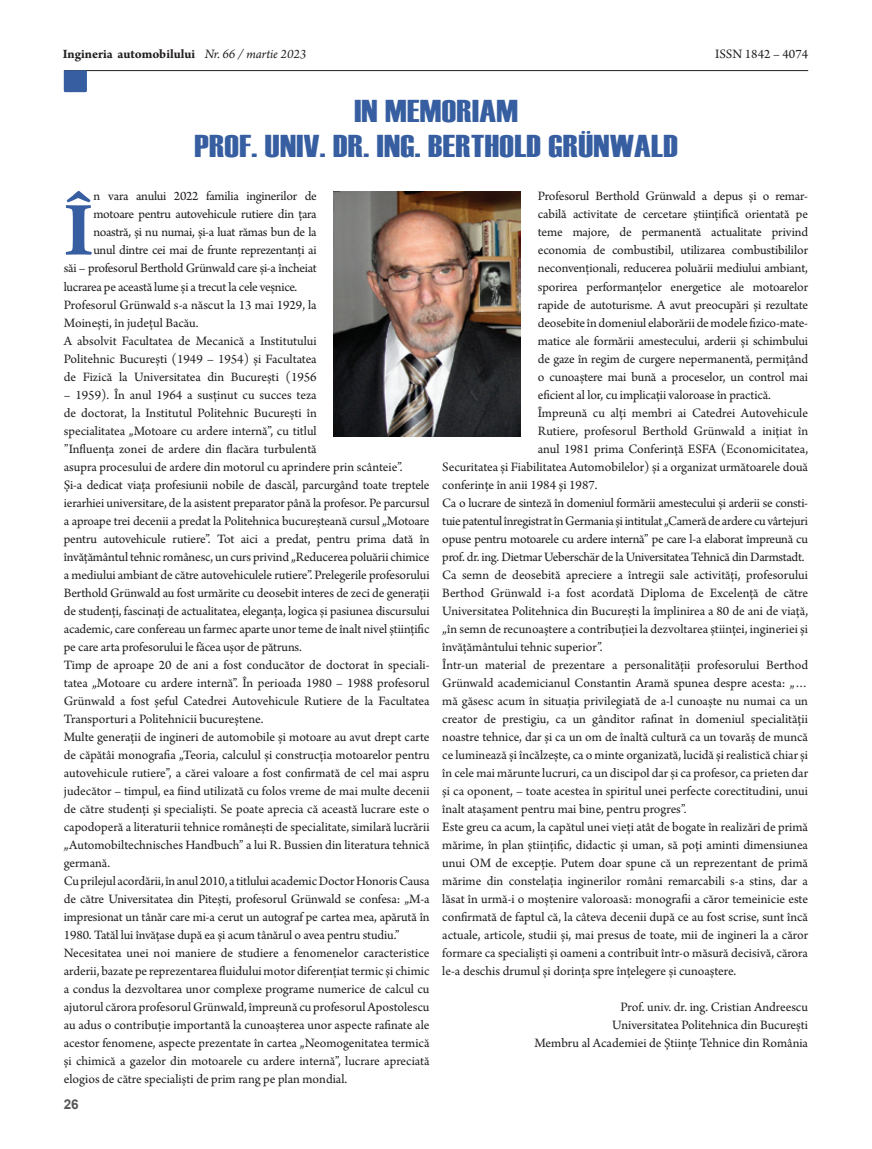
<style>
.page{position:relative;width:872px;height:1149px;background:#fff}
.page>*{position:absolute;margin:0;border:0;box-sizing:border-box;transform-origin:0 0}
.t1{font:700 81.3px "Arno Pro";color:#365ea0}
.Titlu{font:31.5px "Haettenschweiler";letter-spacing:.01em;color:#365ea0;scale:1.2 1}
.t2{font:13.5px/18px "Arno Pro";letter-spacing:-.005em;color:#231f20;text-align:justify}
.t3{font:13.5px "Arno Pro";letter-spacing:-.025em;color:#231f20}
.t4{font:700 13.5px "Arno Pro";color:#231f20}
.t5{font:700 13.5px "Arial";color:#57585a}
.s1{font-weight:400;font-style:italic}
</style>
<div class="page">
<hr style="left:64px;top:70px;width:744px;height:1px;background:#231f20">
<div style="left:64px;top:70px;width:23px;height:22px;background:#365ea0;border-radius:2px"></div>
<img style="left:334px;top:191px;width:187px;height:245px">
<p class="t4" style="left:63px;top:46px;width:245px">Ingineria automobilului <span class="s1">Nr. 66 / martie 2023</span></p>
<p class="t2" style="left:715px;top:46px;width:95px">ISSN 1842 – 4074</p>
<p class="Titlu" style="left:354px;top:89px;width:138px">IN MEMORIAM</p>
<p class="Titlu" style="left:194px;top:124px;width:404px">PROF. UNIV. DR. ING. BERTHOLD GRÜNWALD</p>
<p class="t1" style="left:64px;top:183px;width:31px">Î</p>
<p class="t2" style="left:93px;top:188px;width:225px">n vara anului 2022 familia inginerilor de</p>
<p class="t2" style="left:538px;top:188px;width:272px">Profesorul Berthold Grünwald a depus și o remar&shy;cabilă activitate de cercetare științifică orientată pe teme majore, de permanentă actualitate privind economia de combustibil, utilizarea combustibililor neconvenționali, reducerea poluării mediului ambiant, sporirea performanțelor energetice ale motoarelor rapide de autoturisme. A avut preocupări și rezultate deosebite în domeniul elaborării de modele fizico-mate&shy;matice ale formării amestecului, arderii și schimbului de gaze în regim de curgere nepermanentă, permițând o cunoaștere mai bună a proceselor, un control mai eficient al lor, cu implicații valoroase în practică.</p>
<p class="t2" style="left:538px;top:404px;width:272px">Împreună cu alți membri ai Catedrei Autovehicule</p>
<p class="t2" style="left:538px;top:422px;width:272px">Rutiere, profesorul Berthold Grünwald a inițiat în</p>
<p class="t2" style="left:538px;top:440px;width:272px">anul 1981 prima Conferință ESFA (Economicitatea,</p>
<p class="t2" style="left:442px;top:458px;width:367px">Securitatea și Fiabilitatea Automobilelor) și a organizat următoarele două</p>
<p class="t2" style="left:442px;top:476px;width:157px">conferințe în anii 1984 și 1987.</p>
<p class="t2" style="left:442px;top:494px;width:367px">Ca o lucrare de sinteză în domeniul formării amestecului și arderii se consti&shy;tuie patentul înregistrat în Germania și intitulat „Cameră de ardere cu vârtejuri opuse pentru motoarele cu ardere internă” pe care l-a elaborat împreună cu prof. dr. ing. Dietmar Ueberschär de la Universitatea Tehnică din Darmstadt.</p>
<p class="t2" style="left:442px;top:566px;width:367px">Ca semn de deosebită apreciere a întregii sale activități, profesorului Berthod Grünwald i-a fost acordată Diploma de Excelență de către Universitatea Politehnica din București la împlinirea a 80 de ani de viață, „în semn de recunoaștere a contribuției la dezvoltarea științei, ingineriei și învățământului tehnic superior”.</p>
<p class="t2" style="left:442px;top:656px;width:367px">Într-un material de prezentare a personalității profesorului Berthod Grünwald academicianul Constantin Aramă spunea despre acesta: „… mă găsesc acum în situația privilegiată de a-l cunoaște nu numai ca un creator de prestigiu, ca un gânditor rafinat în domeniul specialității noastre tehnice, dar și ca un om de înaltă cultură ca un tovarăș de muncă ce luminează și încălzește, ca o minte organizată, lucidă și realistică chiar și în cele mai mărunte lucruri, ca un discipol dar și ca profesor, ca prieten dar și ca oponent, – toate acestea în spiritul unei perfecte corectitudini, unui înalt atașament pentru mai bine, pentru progres”.</p>
<p class="t2" style="left:442px;top:818px;width:367px">Este greu ca acum, la capătul unei vieți atât de bogate în realizări de primă mărime, în plan științific, didactic și uman, să poți aminti dimensiunea unui OM de excepție. Putem doar spune că un reprezentant de primă mărime din constelația inginerilor români remarcabili s-a stins, dar a lăsat în urmă-i o moștenire valoroasă: monografii a căror temeinicie este confirmată de faptul că, la câteva decenii după ce au fost scrise, sunt încă actuale, articole, studii și, mai presus de toate, mii de ingineri la a căror formare ca specialiști și oameni a contribuit într-o măsură decisivă, cărora le-a deschis drumul și dorința spre înțelegere și cunoaștere.</p>
<p class="t2" style="left:620px;top:998px;width:189px">Prof. univ. dr. ing. Cristian Andreescu</p>
<p class="t2" style="left:612px;top:1016px;width:197px">Universitatea Politehnica din București</p>
<p class="t2" style="left:534px;top:1034px;width:275px">Membru al Academiei de Științe Tehnice din România</p>
<p class="t2" style="left:93px;top:206px;width:225px">motoare pentru autovehicule rutiere din țara</p>
<p class="t2" style="left:93px;top:224px;width:225px">noastră, și nu numai, și-a luat rămas bun de la</p>
<p class="t3" style="left:93px;top:243px;width:225px">unul dintre cei mai de frunte reprezentanți ai</p>
<p class="t2" style="left:64px;top:260px;width:254px">săi – profesorul Berthold Grünwald care și-a încheiat</p>
<p class="t3" style="left:64px;top:279px;width:235px">lucrarea pe această lume și a trecut la cele veșnice.</p>
<p class="t2" style="left:64px;top:296px;width:254px">Profesorul Grünwald s-a născut la 13 mai 1929, la<br>Moinești, în județul Bacău.</p>
<p class="t2" style="left:64px;top:332px;width:254px">A absolvit Facultatea de Mecanică a Institutului Politehnic București (1949 – 1954) și Facultatea de Fizică la Universitatea din București (1956</p>
<p class="t2" style="left:64px;top:386px;width:340px;text-align:left">– 1959). În anul 1964 a susținut cu succes teza<br>de doctorat, la Institutul Politehnic București în<br>specialitatea „Motoare cu ardere internă”, cu titlul<br>”Influența zonei de ardere din flacăra turbulentă<br>asupra procesului de ardere din motorul cu aprindere prin scânteie”.</p>
<p class="t2" style="left:64px;top:476px;width:367px">Și-a dedicat viața profesiunii nobile de dascăl, parcurgând toate treptele ierarhiei universitare, de la asistent preparator până la profesor. Pe parcursul a aproape trei decenii a predat la Politehnica bucureșteană cursul „Motoare pentru autovehicule rutiere”. Tot aici a predat, pentru prima dată în învățământul tehnic românesc, un curs privind „Reducerea poluării chimice a mediului ambiant de către autovehiculele rutiere”. Prelegerile profesorului Berthold Grünwald au fost urmărite cu deosebit interes de zeci de generații de studenți, fascinați de actualitatea, eleganța, logica și pasiunea discursului academic, care confereau un farmec aparte unor teme de înalt nivel științific pe care arta profesorului le făcea ușor de pătruns.</p>
<p class="t2" style="left:64px;top:656px;width:367px">Timp de aproape 20 de ani a fost conducător de doctorat în speciali&shy;tatea „Motoare cu ardere internă”. În perioada 1980 – 1988 profesorul Grünwald a fost șeful Catedrei Autovehicule Rutiere de la Facultatea Transporturi a Politehnicii bucureștene.</p>
<p class="t2" style="left:64px;top:728px;width:367px">Multe generaţii de ingineri de automobile şi motoare au avut drept carte de căpătâi monografia „Teoria, calculul şi construcţia motoarelor pentru autovehicule rutiere”, a cărei valoare a fost confirmată de cel mai aspru judecător – timpul, ea fiind utilizată cu folos vreme de mai multe decenii de către studenţi şi specialişti. Se poate aprecia că această lucrare este o capodoperă a literaturii tehnice româneşti de specialitate, similară lucrării „Automobiltechnisches Handbuch” a lui R. Bussien din literatura tehnică germană.</p>
<p class="t2" style="left:64px;top:872px;width:367px">Cu prilejul acordării, în anul 2010, a titlului academic Doctor Honoris Causa de către Universitatea din Pitești, profesorul Grünwald se confesa: „M-a impresionat un tânăr care mi-a cerut un autograf pe cartea mea, apărută în 1980. Tatăl lui învățase după ea și acum tânărul o avea pentru studiu.”</p>
<p class="t2" style="left:64px;top:944px;width:367px">Necesitatea unei noi maniere de studiere a fenomenelor caracteristice arderii, bazate pe reprezentarea fluidului motor diferențiat termic și chimic a condus la dezvoltarea unor complexe programe numerice de calcul cu ajutorul cărora profesorul Grünwald, împreună cu profesorul Apostolescu au adus o contribuție importantă la cunoașterea unor aspecte rafinate ale acestor fenomene, aspecte prezentate în cartea „Neomogenitatea termică și chimică a gazelor din motoarele cu ardere internă”, lucrare apreciată elogios de către specialiști de prim rang pe plan mondial.</p>
<p class="t5" style="left:64px;top:1094px;width:17px">26</p>
</div>
